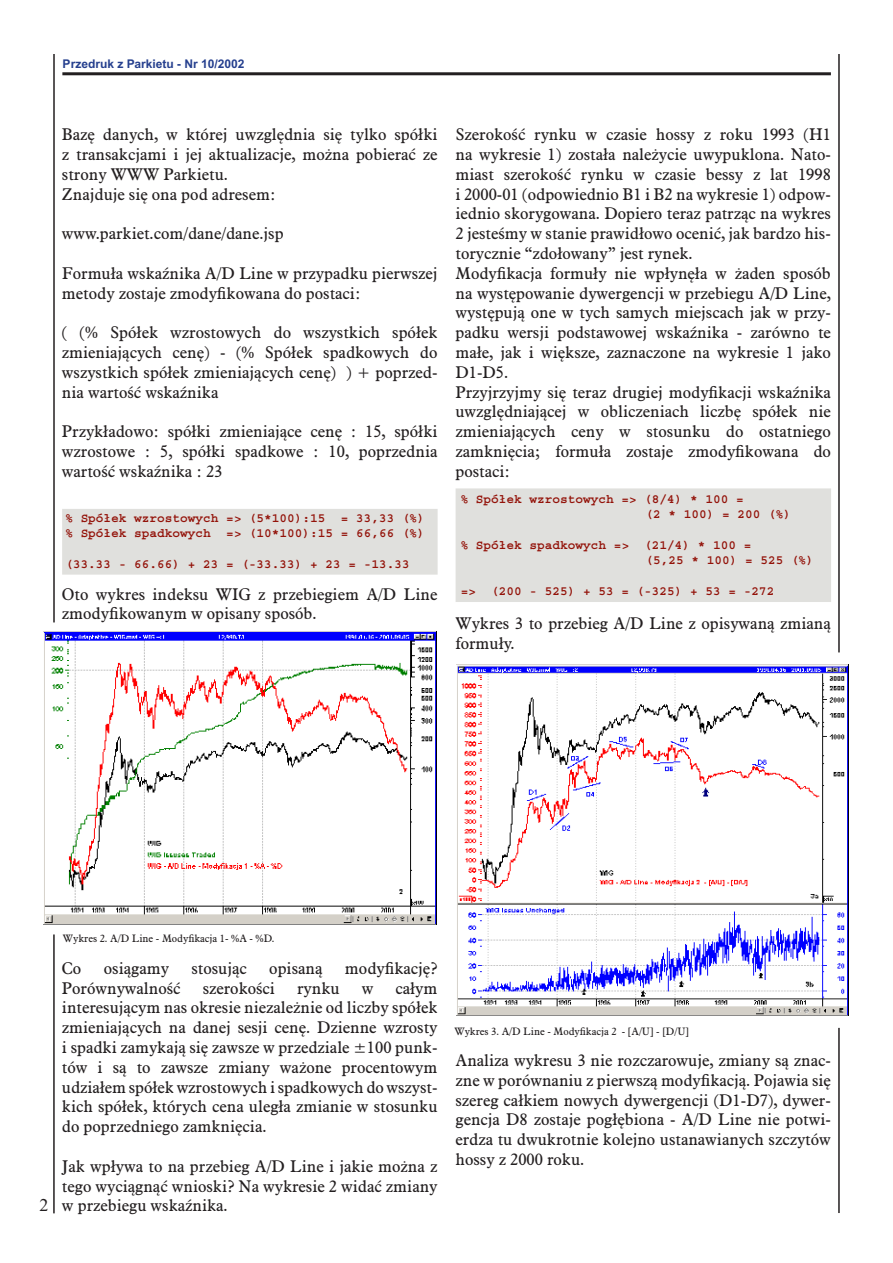
<style>
.page{position:relative;width:893px;height:1263px;background:#fff}
.page>*{position:absolute;margin:0;border:0;box-sizing:border-box;transform-origin:0 0}
.t1{font:18px "Times New Roman";color:#231f20}
.t2{font:16.5px/19.8px "Plantin EE";color:#231f20}
.t3{font:700 12.75px/15.3px "Courier";color:#931209}
.t4{font:700 12px "Arial";color:#253f8e}
.t5{font:10.5px "Plantin EE";color:#231f20}
</style>
<div class="page">
<hr style="left:53px;top:934px;width:2px;height:279px;background:#231f20">
<hr style="left:62px;top:72px;width:769px;height:3px;background:#231f20">
<hr style="left:53px;top:54px;width:2px;height:568px;background:#231f20">
<hr style="left:838px;top:54px;width:2px;height:598px;background:#231f20">
<div style="left:64px;top:510px;width:372px;height:63px;background:#e0e0dd"></div>
<div style="left:62px;top:509px;width:376px;height:66px;border:3px solid #e0e0dd"></div>
<img style="left:44px;top:631px;width:392px;height:294px">
<div style="left:457px;top:490px;width:373px;height:110px;background:#e0e0dd"></div>
<div style="left:456px;top:488px;width:375px;height:114px;border:3px solid #e0e0dd"></div>
<img style="left:456px;top:664px;width:393px;height:352px">
<hr style="left:838px;top:1028px;width:2px;height:185px;background:#231f20">
<p class="t4" style="left:63px;top:57px;width:183px">Przedruk z Parkietu - Nr 10/2002</p>
<p class="t2" style="left:62px;top:125px;width:377px">Bazę danych, w której uwzględnia się tylko spółki z transakcjami i jej aktualizacje, można pobierać ze strony WWW Parkietu.<br>Znajduje się ona pod adresem:</p>
<p class="t2" style="left:62px;top:224px;width:223px">www.parkiet.com/dane/dane.jsp</p>
<p class="t2" style="left:62px;top:263px;width:377px">Formuła wskaźnika A/D Line w przypadku pierwszej metody zostaje zmodyfikowana do postaci:</p>
<p class="t2" style="left:62px;top:323px;width:377px;text-align:justify">( (% Spółek wzrostowych do wszystkich spółek zmieniających cenę) - (% Spółek spadkowych do wszystkich spółek zmieniających cenę) ) + poprzed&shy;nia wartość wskaźnika</p>
<p class="t2" style="left:62px;top:422px;width:377px;text-align:justify">Przykładowo: spółki zmieniające cenę : 15, spółki wzrostowe : 5, spółki spadkowe : 10, poprzednia wartość wskaźnika : 23</p>
<p class="t3" style="left:65px;top:510px;width:361px">% Spółek wzrostowych =&gt; (5*100):15 = 33,33 (%) % Spółek spadkowych =&gt; (10*100):15 = 66,66 (%)</p>
<p class="t3" style="left:65px;top:556px;width:346px">(33.33 - 66.66) + 23 = (-33.33) + 23 = -13.33</p>
<p class="t2" style="left:62px;top:584px;width:377px">Oto wykres indeksu WIG z przebiegiem A/D Line zmodyfikowanym w opisany sposób.</p>
<p class="t2" style="left:455px;top:125px;width:377px">Szerokość rynku w czasie hossy z roku 1993 (H1 na wykresie 1) została należycie uwypuklona. Nato&shy;miast szerokość rynku w czasie bessy z lat 1998 i 2000-01 (odpowiednio B1 i B2 na wykresie 1) odpow&shy;iednio skorygowana. Dopiero teraz patrząc na wykres 2 jesteśmy w stanie prawidłowo ocenić, jak bardzo his&shy;torycznie “zdołowany” jest rynek.<br>Modyfikacja formuły nie wpłynęła w żaden sposób na występowanie dywergencji w przebiegu A/D Line, występują one w tych samych miejscach jak w przy&shy;padku wersji podstawowej wskaźnika - zarówno te małe, jak i większe, zaznaczone na wykresie 1 jako D1-D5.<br>Przyjrzyjmy się teraz drugiej modyfikacji wskaźnika uwzględniającej w obliczeniach liczbę spółek nie zmieniających ceny w stosunku do ostatniego zamknięcia; formuła zostaje zmodyfikowana do postaci:</p>
<p class="t3" style="left:646px;top:491px;width:147px;text-indent:-185px">% Spółek wzrostowych =&gt; (8/4) * 100 =<br>(2 * 100) = 200 (%)</p>
<p class="t3" style="left:646px;top:537px;width:170px;text-indent:-185px">% Spółek spadkowych =&gt; (21/4) * 100 =<br>(5,25 * 100) = 525 (%)</p>
<p class="t3" style="left:461px;top:583px;width:315px">=&gt; (200 - 525) + 53 = (-325) + 53 = -272</p>
<p class="t2" style="left:455px;top:613px;width:377px">Wykres 3 to przebieg A/D Line z opisywaną zmianą formuły.</p>
<p class="t5" style="left:63px;top:932px;width:213px">Wykres 2. A/D Line - Modyfikacja 1- %A - %D.</p>
<p class="t2" style="left:62px;top:958px;width:21px">Co</p>
<p class="t2" style="left:104px;top:958px;width:67px">osiągamy</p>
<p class="t2" style="left:191px;top:958px;width:57px">stosując</p>
<p class="t2" style="left:269px;top:958px;width:55px">opisaną</p>
<p class="t2" style="left:345px;top:958px;width:94px">modyfikację?</p>
<p class="t2" style="left:62px;top:978px;width:120px">Porównywalność</p>
<p class="t2" style="left:203px;top:978px;width:74px">szerokości</p>
<p class="t2" style="left:297px;top:978px;width:44px">rynku</p>
<p class="t2" style="left:362px;top:978px;width:13px">w</p>
<p class="t2" style="left:62px;top:978px;width:377px;text-align:justify;text-indent:334px">całym interesującym nas okresie niezależnie od liczby spółek zmieniających na danej sesji cenę. Dzienne wzrosty i spadki zamykają się zawsze w przedziale ±100 punk&shy;tów i są to zawsze zmiany ważone procentowym udziałem spółek wzrostowych i spadkowych do wszyst&shy;kich spółek, których cena uległa zmianie w stosunku do poprzedniego zamknięcia.</p>
<p class="t2" style="left:62px;top:1156px;width:377px">Jak wpływa to na przebieg A/D Line i jakie można z tego wyciągnąć wnioski? Na wykresie 2 widać zmiany</p>
<p class="t1" style="left:40px;top:1195px;width:10px">2</p>
<p class="t2" style="left:62px;top:1196px;width:167px">w przebiegu wskaźnika.</p>
<p class="t5" style="left:454px;top:1025px;width:236px">Wykres 3. A/D Line - Modyfikacja 2 - [A/U] - [D/U]</p>
<p class="t2" style="left:455px;top:1050px;width:377px;text-align:justify">Analiza wykresu 3 nie rozczarowuje, zmiany są znac&shy;zne w porównaniu z pierwszą modyfikacją. Pojawia się szereg całkiem nowych dywergencji (D1-D7), dywer&shy;gencja D8 zostaje pogłębiona - A/D Line nie potwi&shy;erdza tu dwukrotnie kolejno ustanawianych szczytów hossy z 2000 roku.</p>
</div>
